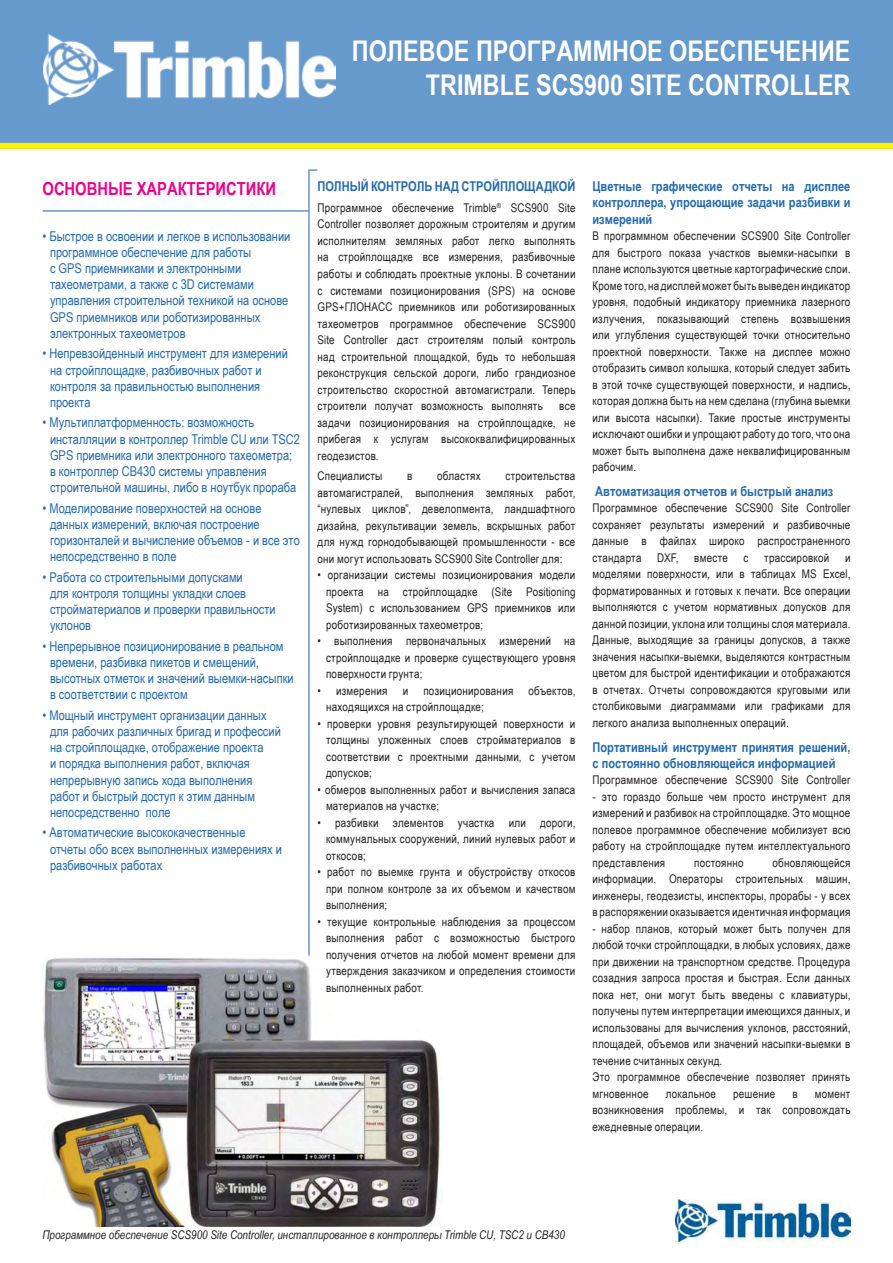
<style>
.page{position:relative;width:893px;height:1263px;background:#fff}
.page>*{position:absolute;margin:0;border:0;box-sizing:border-box;transform-origin:0 0}
.t1{font:700 28.5px/34.5px "Arial Narrow";color:#fff;text-align:right}
.t2{font:700 18px "Arial Narrow";color:#ed028c}
.t3{font:13.5px/16.2px "Arial Narrow";color:#236aaf}
.t4{font:700 13.5px/16.2px "Arial Narrow";color:#236aaf;text-align:justify}
.t5{font:12px/16.5px "Arial Narrow";letter-spacing:.02em;color:#231f20;text-align:justify}
.t6{font:italic 12px "Arial Narrow";color:#231f20}
</style>
<div class="page">
<img style="left:43px;top:958px;width:400px;height:269px">
<div style="left:0;top:0;width:893px;height:149px;background:#69c"></div>
<hr style="left:308px;top:170px;width:2px;height:786px;background:#69c">
<hr style="left:43px;top:210px;width:266px;height:2px;background:#69c">
<svg style="left:308px;top:169px;width:9px;height:2px"></svg>
<img style="left:44px;top:34px;width:292px;height:71px">
<img style="left:675px;top:1199px;width:175px;height:43px">
<div style="left:0;top:143px;width:893px;height:6px;background:#fff101"></div>
<h1 class="t1" style="left:352px;top:32px;width:500px">ПОЛЕВОЕ ПРОГРАММНОЕ ОБЕСПЕЧЕНИЕ<br>TRIMBLE SCS900 SITE CONTROLLER</h1>
<h2 class="t2" style="left:43px;top:175px;width:235px">ОСНОВНЫЕ ХАРАКТЕРИСТИКИ</h2>
<p class="t3" style="left:50px;top:227px;width:242px;text-indent:-8px">• Быстрое в освоении и легкое в использовании программное обеспечение для работы<br>с GPS приемниками и электронными тахеометрами, а также с 3D системами управления строительной техникой на основе GPS приемников или роботизированных электронных тахеометров</p>
<p class="t3" style="left:50px;top:345px;width:239px;text-indent:-8px">• Непревзойденный инструмент для измерений на стройплощадке, разбивочных работ и контроля за правильностью выполнения проекта</p>
<p class="t3" style="left:50px;top:414px;width:251px;text-indent:-8px">• Мультиплатформенность: возможность инсталляции в контроллер Trimble CU или TSC2<br>GPS приемника или электронного тахеометра; в контроллер CB430 системы управления строительной машины, либо в ноутбук прораба</p>
<p class="t3" style="left:50px;top:499px;width:251px;text-indent:-8px">• Моделирование поверхностей на основе данных измерений, включая построение горизонталей и вычисление объемов - и все это непосредственно в поле</p>
<p class="t3" style="left:50px;top:568px;width:227px;text-indent:-8px">• Работа со строительными допусками<br>для контроля толщины укладки слоев стройматериалов и проверки правильности уклонов</p>
<p class="t3" style="left:50px;top:637px;width:245px;text-indent:-8px">• Непрерывное позиционирование в реальном времени, разбивка пикетов и смещений, высотных отметок и значений выемки-насыпки в соответствии с проектом</p>
<p class="t3" style="left:50px;top:706px;width:232px;text-indent:-8px">• Мощный инструмент организации данных для рабочих различных бригад и профессий на стройплощадке, отображение проекта<br>и порядка выполнения работ, включая непрерывную запись хода выполнения работ и быстрый доступ к этим данным непосредственно поле</p>
<p class="t3" style="left:50px;top:824px;width:233px;text-indent:-8px">• Автоматические высококачественные отчеты обо всех выполненных измерениях и разбивочных работах</p>
<p class="t4" style="left:317px;top:178px;width:259px">ПОЛНЫЙ КОНТРОЛЬ НАД СТРОЙПЛОЩАДКОЙ</p>
<p class="t5" style="left:317px;top:199px;width:259px">Программное обеспечение Trimble<sup>®</sup> SCS900 Site Controller позволяет дорожным строителям и другим исполнителям земляных работ легко выполнять на стройплощадке все измерения, разбивочные работы и соблюдать проектные уклоны. В сочетании с системами позиционирования (SPS) на основе GPS+ГЛОНАСС приемников или роботизированных тахеометров программное обеспечение SCS900<br>Site Controller даст строителям полый контроль над строительной площадкой, будь то небольшая реконструкция сельской дороги, либо грандиозное строительство скоростной автомагистрали. Теперь строители получат возможность выполнять</p>
<p class="t5" style="left:317px;top:397px;width:259px;text-indent:242px">все задачи позиционирования на стройплощадке, не прибегая к услугам высококвалифицированных геодезистов.</p>
<p class="t5" style="left:317px;top:467px;width:67px">Специалисты</p>
<p class="t5" style="left:407px;top:467px;width:7px">в</p>
<p class="t5" style="left:437px;top:467px;width:45px">областях</p>
<p class="t5" style="left:317px;top:467px;width:259px;text-indent:188px">строительства автомагистралей, выполнения земляных работ, “нулевых циклов”, девелопмента, ландшафтного дизайна, рекультивации земель, вскрышных работ для нужд горнодобывающей промышленности - все они могут использовать SCS900 Site Controller для:</p>
<p class="t5" style="left:326px;top:566px;width:251px;text-indent:-9px">• организации системы позиционирования модели проекта на стройплощадке (Site Positioning System) с использованием GPS приемников или роботизированных тахеометров;</p>
<p class="t5" style="left:326px;top:632px;width:251px;text-indent:-9px">• выполнения первоначальных измерений на стройплощадке и проверке существующего уровня поверхности грунта;</p>
<p class="t5" style="left:317px;top:682px;width:71px">• измерения</p>
<p class="t5" style="left:403px;top:682px;width:7px">и</p>
<p class="t5" style="left:423px;top:682px;width:92px">позиционирования</p>
<p class="t5" style="left:529px;top:682px;width:48px">объектов,</p>
<p class="t5" style="left:326px;top:698px;width:159px">находящихся на стройплощадке;</p>
<p class="t5" style="left:326px;top:715px;width:251px;text-indent:-9px">• проверки уровня результирующей поверхности и толщины уложенных слоев стройматериалов в соответствии с проектными данными, с учетом допусков;</p>
<p class="t5" style="left:326px;top:781px;width:251px;text-indent:-8px">• обмеров выполненных работ и вычисления запаса материалов на участке;</p>
<p class="t5" style="left:326px;top:814px;width:251px;text-indent:-8px">• разбивки элементов участка или дороги, коммунальных сооружений, линий нулевых работ и откосов;</p>
<p class="t5" style="left:326px;top:863px;width:251px;text-indent:-9px">• работ по выемке грунта и обустройству откосов при полном контроле за их объемом и качеством выполнения;</p>
<p class="t5" style="left:326px;top:913px;width:251px;text-indent:-9px">• текущие контрольные наблюдения за процессом выполнения работ с возможностью быстрого получения отчетов на любой момент времени для утверждения заказчиком и определения стоимости выполненных работ.</p>
<p class="t4" style="left:592px;top:178px;width:259px">Цветные графические отчеты на дисплее контроллера, упрощающие задачи разбивки и измерений</p>
<p class="t5" style="left:592px;top:227px;width:259px">В программном обеспечении SCS900 Site Controller для быстрого показа участков выемки-насыпки в плане используются цветные картографические слои.<br>Кроме того, на дисплей может быть выведен индикатор уровня, подобный индикатору приемника лазерного излучения, показывающий степень возвышения или углубления существующей точки относительно проектной поверхности. Также на дисплее можно отобразить символ колышка, который следует забить в этой точке существующей поверхности, и надпись, которая должна быть на нем сделана (глубина выемки или высота насыпки). Такие простые инструменты исключают ошибки и упрощают работу до того, что она может быть выполнена даже неквалифицированным рабочим.</p>
<p class="t4" style="left:595px;top:482px;width:240px">Автоматизация отчетов и быстрый анализ</p>
<p class="t5" style="left:592px;top:499px;width:259px">Программное обеспечение SCS900 Site Controller сохраняет результаты измерений и разбивочные данные в файлах широко распространенного стандарта</p>
<p class="t5" style="left:657px;top:549px;width:23px">DXF,</p>
<p class="t5" style="left:694px;top:549px;width:35px">вместе</p>
<p class="t5" style="left:744px;top:549px;width:6px">с</p>
<p class="t5" style="left:764px;top:549px;width:66px">трассировкой</p>
<p class="t5" style="left:592px;top:549px;width:259px;text-indent:252px">и моделями поверхности, или в таблицах MS Excel, форматированных и готовых к печати. Все операции выполняются с учетом нормативных допусков для данной позиции, уклона или толщины слоя материала.<br>Данные, выходящие за границы допусков, а также значения насыпки-выемки, выделяются контрастным цветом для быстрой идентификации и отображаются в отчетах. Отчеты сопровождаются круговыми или столбиковыми диаграммами или графиками для легкого анализа выполненных операций.</p>
<p class="t4" style="left:592px;top:738px;width:259px">Портативный инструмент принятия решений, с постоянно обновляющейся информацией</p>
<p class="t5" style="left:592px;top:771px;width:259px">Программное обеспечение SCS900 Site Controller</p>
<p class="t5" style="left:592px;top:788px;width:259px">- это гораздо больше чем просто инструмент для измерений и разбивок на стройплощадке. Это мощное полевое программное обеспечение мобилизует всю работу на стройплощадке путем интеллектуального представления</p>
<p class="t5" style="left:592px;top:854px;width:259px;text-indent:180px">обновляющейся информации. Операторы строительных машин, инженеры, геодезисты, инспекторы, прорабы - у всех в распоряжении оказывается идентичная информация</p>
<p class="t5" style="left:592px;top:920px;width:259px;text-align:left">- набор планов, который может быть получен для любой точки стройплощадки, в любых условиях, даже при движении на транспортном средстве. Процедура созадния запроса простая и быстрая. Если данных пока нет, они могут быть введены с клавиатуры, получены путем интерпретации имеющихся данных, и использованы для вычисления уклонов, расстояний, площадей, объемов или значений насыпки-выемки в течение считанных секунд.<br>Это программное обеспечение позволяет принять мгновенное</p>
<p class="t5" style="left:694px;top:854px;width:51px">постоянно</p>
<p class="t5" style="left:592px;top:1085px;width:259px;text-indent:222px">момент возникновения проблемы, и так сопровождать ежедневные операции.</p>
<p class="t5" style="left:666px;top:1085px;width:52px">локальное</p>
<p class="t5" style="left:733px;top:1085px;width:44px">решение</p>
<p class="t5" style="left:792px;top:1085px;width:7px">в</p>
<p class="t6" style="left:43px;top:1227px;width:524px">Программное обеспечение SCS900 Site Controller, инсталлированное в контроллеры Trimble CU, TSC2 и CB430</p>
</div>
